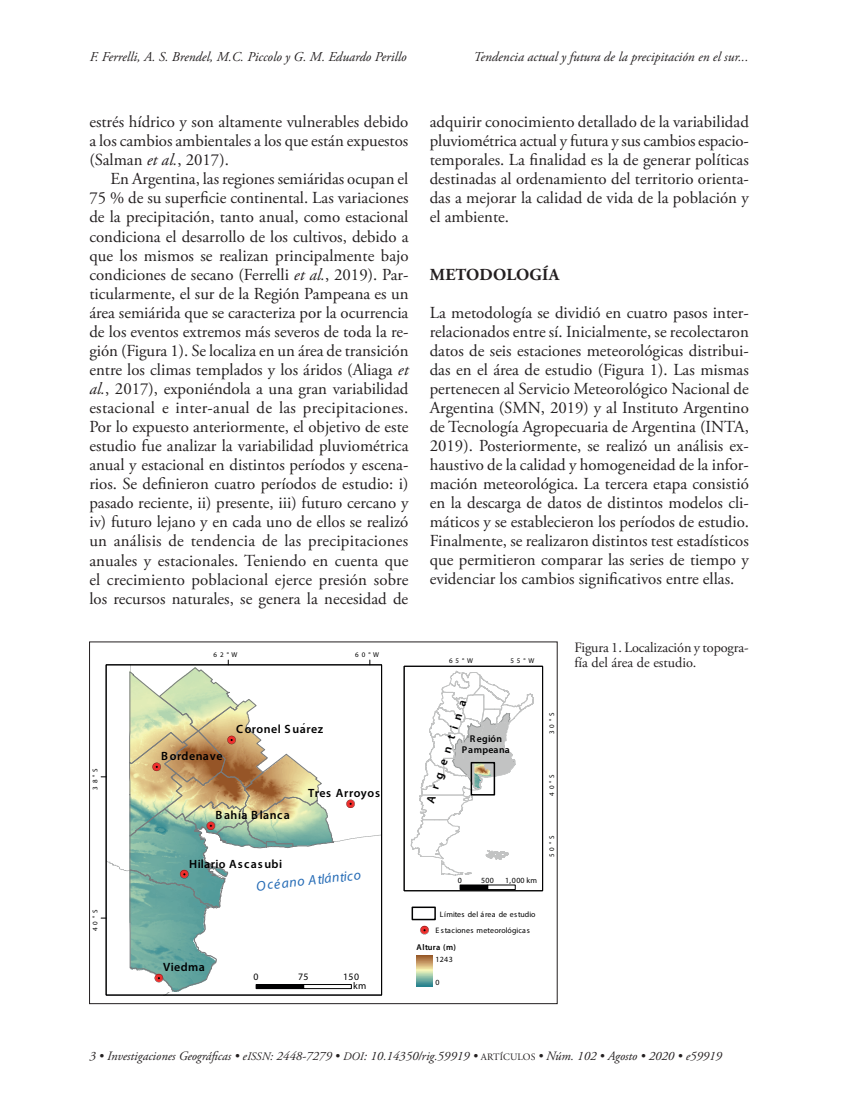
<style>
.page{position:relative;width:851px;height:1106px;background:#fff}
.page>*{position:absolute;margin:0;border:0;box-sizing:border-box;transform-origin:0 0}
.Sangría{font:16.8px/19px "Adobe Garamond Pro";color:#231f20;text-align:justify}
.Párrafo_1{font:16.8px/19px "Adobe Garamond Pro";color:#231f20;text-align:justify}
.Subtítulo_1{font:700 16.8px "Adobe Garamond Pro";letter-spacing:.015em;color:#231f20}
.Pie_Imag{font:14.25px/15px "Adobe Garamond Pro";letter-spacing:-.01em;color:#231f20}
.t1{font:italic 13.95px "Myriad Pro";color:#266cb6}
.t2{font:italic 13.5px "Adobe Garamond Pro";color:#231f20}
.t3{font:italic 12.75px "Adobe Garamond Pro";color:#231f20}
.t4{font:600 12px "Myriad Pro";letter-spacing:.04em;color:#000001}
.t5{font:12px "ESRI Default Marker";color:#ee2f2d}
.t6{font:600 11.7px "Myriad Pro";color:#000001}
.t7{font:600 9.9px/11.2px "Myriad Pro";letter-spacing:.035em;color:#000001;text-align:center}
.t8{font:9.9px/8.1px "Myriad Pro";letter-spacing:.05em;color:#000001}
.t9{font:600 8.4px "Myriad Pro";letter-spacing:.03em;color:#000001}
.t10{font:7.95px "Myriad Pro";letter-spacing:.025em;color:#000001}
.t11{font:7.05px "Myriad Pro";letter-spacing:.41em;color:#000001}
.s1{font-style:italic}
.s2{color:#000001}
.s3{font-family:"ESRI Default Marker";font-size:12px;color:#ee2f2d}
.s4{font-family:"Adobe Garamond Pro Italic SC850";font-style:normal;font-size:11.55px}
.s5{font-size:13.5px}
.s6{font-style:normal;font-size:9.75px}
</style>
<div class="page">
<svg style="left:346px;top:799px;width:9px;height:9px"></svg>
<svg style="left:129px;top:660px;width:205px;height:331px"></svg>
<div style="left:106px;top:664px;width:276px;height:331px;border:1px solid #000001"></div>
<hr style="left:256px;top:984px;width:47px;height:4px;background:#000001">
<div style="left:255px;top:984px;width:49px;height:5px;border:1px solid #000001"></div>
<div style="left:303px;top:984px;width:49px;height:5px;border:1px solid #000001"></div>
<svg style="left:420px;top:926px;width:8px;height:8px"></svg>
<svg style="left:416px;top:955px;width:16px;height:32px"></svg>
<svg style="left:410px;top:670px;width:124px;height:205px"></svg>
<div style="left:404px;top:666px;width:138px;height:224px;border:1px solid #000001"></div>
<hr style="left:460px;top:885px;width:27px;height:4px;background:#000001">
<div style="left:459px;top:884px;width:29px;height:6px;border:1px solid #000001"></div>
<div style="left:487px;top:884px;width:28px;height:6px;border:1px solid #000001"></div>
<div style="left:470px;top:762px;width:25px;height:33px;border:1px solid #000001"></div>
<div style="left:411px;top:906px;width:25px;height:14px;border:1px solid #000001"></div>
<p class="t2" style="left:90px;top:48px;width:318px">F. Ferrelli, A. S. Brendel, M.C. Piccolo y G. M. Eduardo Perillo</p>
<p class="t2" style="left:473px;top:48px;width:276px">Tendencia actual y futura de la precipitación en el sur...</p>
<p class="Sangría" style="left:89px;top:113px;width:320px">estrés hídrico y son altamente vulnerables debido a los cambios ambientales a los que están expuestos (Salman <span class="s1">et al.</span>, 2017).</p>
<p class="Sangría" style="left:89px;top:170px;width:321px;text-indent:21px">En Argentina, las regiones semiáridas ocupan el 75 % de su superficie continental. Las variaciones de la precipitación, tanto anual, como estacional condiciona el desarrollo de los cultivos, debido a que los mismos se realizan principalmente bajo condiciones de secano (Ferrelli <span class="s1">et al.</span>, 2019). Par&shy;ticularmente, el sur de la Región Pampeana es un área semiárida que se caracteriza por la ocurrencia de los eventos extremos más severos de toda la re&shy;gión (Figura 1). Se localiza en un área de transición entre los climas templados y los áridos (Aliaga <span class="s1">et al.</span>, 2017), exponiéndola a una gran variabilidad estacional e inter-anual de las precipitaciones.<br>Por lo expuesto anteriormente, el objetivo de este estudio fue analizar la variabilidad pluviométrica anual y estacional en distintos períodos y escena&shy;rios. Se definieron cuatro períodos de estudio: i) pasado reciente, ii) presente, iii) futuro cercano y iv) futuro lejano y en cada uno de ellos se realizó un análisis de tendencia de las precipitaciones anuales y estacionales. Teniendo en cuenta que el crecimiento poblacional ejerce presión sobre los recursos naturales, se genera la necesidad de</p>
<p class="t11" style="left:213px;top:650px;width:25px">62°W</p>
<p class="t11" style="left:355px;top:650px;width:25px">60°W</p>
<p class="t7" style="left:302px;top:721px;width:4px">´</p>
<p class="t4" style="left:236px;top:721px;width:88px">Coronel Suarez</p>
<p class="t5" style="left:227px;top:732px;width:10px">!</p>
<p class="t11" style="left:91px;top:789px;width:23px;rotate:-90deg">38°S</p>
<p class="t4" style="left:161px;top:748px;width:63px">Bordenave</p>
<p class="t5" style="left:152px;top:759px;width:10px">!</p>
<p class="t4" style="left:215px;top:807px;width:76px">Bahía Blanca</p>
<p class="t5" style="left:207px;top:818px;width:10px">!<span class="s2">.</span></p>
<p class="t4" style="left:189px;top:856px;width:94px">Hilario Ascasubi</p>
<p class="t4" style="left:308px;top:785px;width:73px">Tres Arroyos</p>
<p class="t5" style="left:346px;top:796px;width:10px">!</p>
<p class="t5" style="left:180px;top:867px;width:10px">!</p>
<p class="t1" style="left:255px;top:877px;width:107px;rotate:-6deg">Océano Atlántico</p>
<p class="Sangría" style="left:429px;top:113px;width:320px">adquirir conocimiento detallado de la variabilidad pluviométrica actual y futura y sus cambios espacio&shy;temporales. La finalidad es la de generar políticas destinadas al ordenamiento del territorio orienta&shy;das a mejorar la calidad de vida de la población y el ambiente.</p>
<p class="Subtítulo_1" style="left:430px;top:264px;width:131px">METODOLOGÍA</p>
<p class="Párrafo_1" style="left:429px;top:303px;width:320px">La metodología se dividió en cuatro pasos inter&shy;relacionados entre sí. Inicialmente, se recolectaron datos de seis estaciones meteorológicas distribui&shy;das en el área de estudio (Figura 1). Las mismas pertenecen al Servicio Meteorológico Nacional de Argentina (SMN, 2019) y al Instituto Argentino de Tecnología Agropecuaria de Argentina (INTA, 2019). Posteriormente, se realizó un análisis ex&shy;haustivo de la calidad y homogeneidad de la infor&shy;mación meteorológica. La tercera etapa consistió en la descarga de datos de distintos modelos cli&shy;máticos y se establecieron los períodos de estudio.<br>Finalmente, se realizaron distintos test estadísticos que permitieron comparar las series de tiempo y evidenciar los cambios significativos entre ellas.</p>
<p class="t11" style="left:449px;top:656px;width:25px">65°W</p>
<p class="t11" style="left:510px;top:656px;width:25px">55°W</p>
<p class="t6" style="left:422px;top:800px;width:109px;rotate:-72deg">Argentina</p>
<p class="t7" style="left:462px;top:732px;width:49px">Región<br>Pampeana</p>
<p class="t10" style="left:458px;top:875px;width:6px">0</p>
<p class="t10" style="left:481px;top:875px;width:14px">500</p>
<p class="t10" style="left:505px;top:875px;width:33px">1,000 km</p>
<p class="t11" style="left:547px;top:734px;width:23px;rotate:-90deg">30°S</p>
<p class="t11" style="left:547px;top:795px;width:23px;rotate:-90deg">40°S</p>
<p class="t11" style="left:547px;top:857px;width:23px;rotate:-90deg">50°S</p>
<p class="Pie_Imag" style="left:574px;top:640px;width:176px">Figura 1. Localización y topogra&shy;fía del área de estudio.</p>
<p class="t11" style="left:91px;top:931px;width:23px;rotate:-90deg">40°S</p>
<p class="t4" style="left:163px;top:959px;width:43px">Viedma</p>
<p class="t5" style="left:155px;top:971px;width:10px">!</p>
<p class="t8" style="left:253px;top:972px;width:7px">0</p>
<p class="t8" style="left:298px;top:972px;width:12px">75</p>
<p class="t8" style="left:353px;top:972px;width:14px;text-indent:-10px">150 km</p>
<p class="t10" style="left:440px;top:909px;width:97px">Límites del área de estudio</p>
<p class="t10" style="left:420px;top:925px;width:111px"><span class="s3">!</span> E staciones meteorológicas</p>
<p class="t9" style="left:416px;top:942px;width:41px">Altura (m)</p>
<p class="t10" style="left:435px;top:954px;width:19px">1243</p>
<p class="t10" style="left:435px;top:977px;width:6px">0</p>
<p class="t3" style="left:89px;top:1047px;width:634px">3 • Investigaciones Geográficas • e<span class="s4">ISSN</span>: 2448-7279 • <span class="s4">DOI</span><span class="s5">:</span> 10.14350/rig.59919 • <span class="s6">ARTÍCULOS</span> • Núm. 102 • Agosto • 2020 • e59919</p>
</div>
